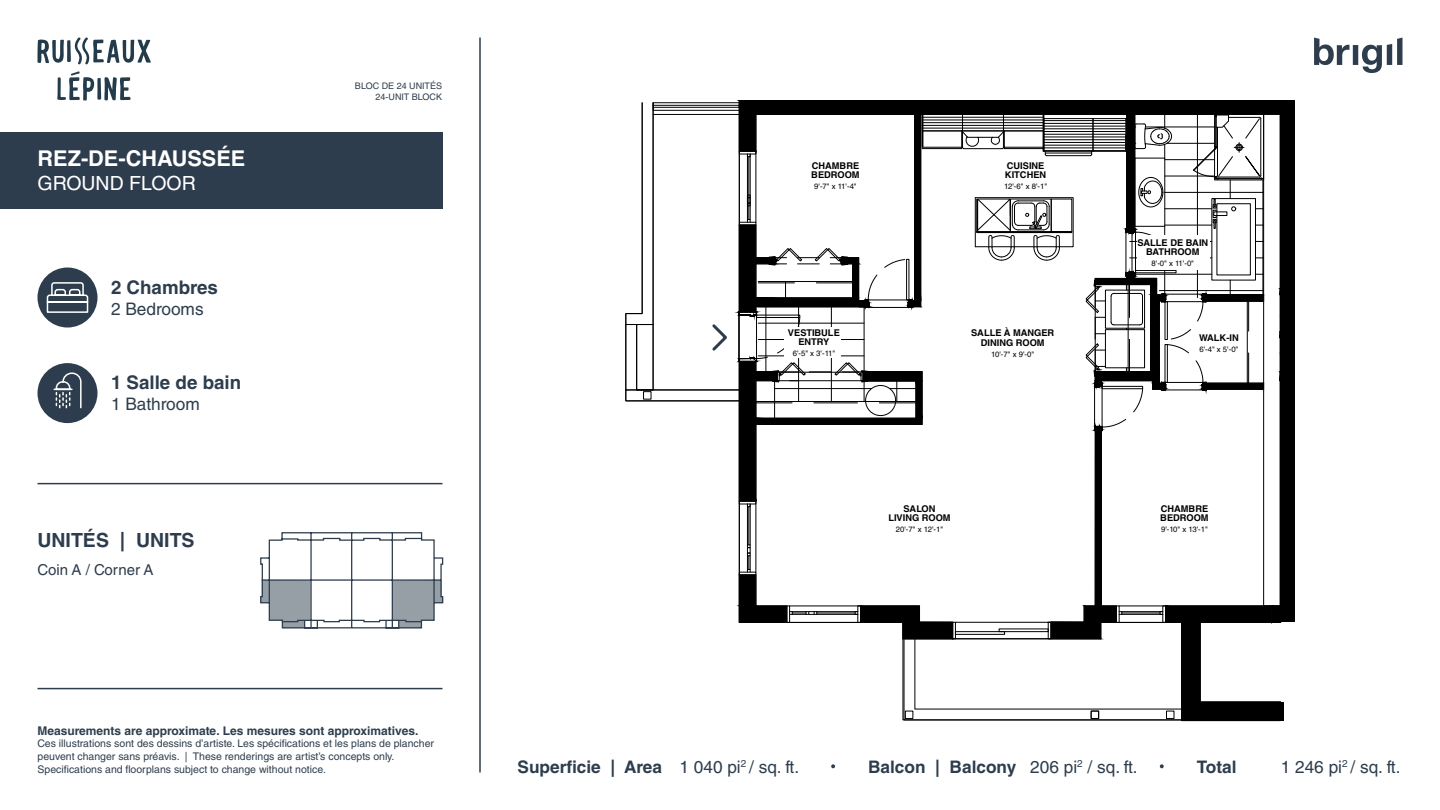
<style>
.page{position:relative;width:1440px;height:810px;background:#fff}
.page>*{position:absolute;margin:0;border:0;box-sizing:border-box;transform-origin:0 0}
.t1{font:700 21.75px "Helvetica LT Std";color:#fff}
.t2{font:700 19.5px "Helvetica LT Std";color:#2d3d4d}
.t3{font:19.5px "Helvetica LT Std";color:#fff}
.t4{font:700 18.75px "Helvetica LT Std";color:#2d3d4d}
.Titre{font:700 17.25px "Helvetica LT Std";color:#2d3d4d}
.Titre-2{font:17.25px "Helvetica LT Std";color:#2d3d4d}
.t5{font:15px "Helvetica LT Std";color:#2d3d4d}
.t6{font:700 12px "Helvetica LT Std";color:#2d3d4d}
.t7{font:10.5px/12.6px "Helvetica LT Std";color:#2d3d4d}
.Titre-3{font:10.05px "Helvetica LT Std";color:#2d3d4d}
.t8{font:700 9.3px/9.3px "Helvetica LT Std";color:#000;text-align:center}
.t9{font:9px "Helvetica LT Std";color:#2d3d4d}
.t10{font:7.73px "Helvetica LT Std";letter-spacing:-.055em;color:#000}
.s1{font-weight:400}
</style>
<div class="page">
<div style="left:0;top:132px;width:442px;height:76px;background:#2d3d4d"></div>
<hr style="left:479px;top:38px;width:2px;height:734px;background:#2d3d4d">
<hr style="left:38px;top:688px;width:404px;height:1px;background:#2d3d4d">
<hr style="left:38px;top:483px;width:404px;height:1px;background:#2d3d4d">
<svg style="left:1314px;top:38px;width:88px;height:35px"></svg>
<div style="left:38px;top:268px;width:60px;height:60px;background:#2d3d4d;border-radius:50%"></div>
<svg style="left:46px;top:282px;width:43px;height:31px"></svg>
<div style="left:38px;top:363px;width:60px;height:60px;background:#2d3d4d;border-radius:50%"></div>
<svg style="left:53px;top:372px;width:29px;height:37px"></svg>
<svg style="left:831px;top:764px;width:4px;height:4px"></svg>
<svg style="left:1160px;top:764px;width:4px;height:4px"></svg>
<svg style="left:38px;top:37px;width:113px;height:27px"></svg>
<svg style="left:57px;top:71px;width:74px;height:30px"></svg>
<svg style="left:712px;top:324px;width:15px;height:27px"></svg>
<svg style="left:260px;top:532px;width:184px;height:97px"></svg>
<div style="left:643px;top:391px;width:8px;height:8px;border:1px solid #000"></div>
<div style="left:626px;top:390px;width:115px;height:11px;border:1px solid #000"></div>
<hr style="left:626px;top:325px;width:1px;height:65px;background:#000">
<div style="left:636px;top:324px;width:17px;height:66px;border:1px solid #000"></div>
<svg style="left:625px;top:102px;width:29px;height:223px"></svg>
<hr style="left:653px;top:105px;width:87px;height:1px;background:#000">
<hr style="left:653px;top:107px;width:87px;height:1px;background:#000">
<div style="left:653px;top:102px;width:87px;height:9px;border:1px solid #000"></div>
<hr style="left:653px;top:114px;width:628px;height:1px;background:#000">
<svg style="left:739px;top:100px;width:542px;height:621px"></svg>
<div style="left:1182px;top:618px;width:18px;height:103px;background:#000"></div>
<div style="left:1199px;top:702px;width:85px;height:19px;background:#000"></div>
<div style="left:744px;top:101px;width:551px;height:13px;background:#000"></div>
<div style="left:1280px;top:101px;width:15px;height:521px;background:#000"></div>
<div style="left:785px;top:328px;width:56px;height:30px;background:#fff"></div>
<div style="left:1137px;top:235px;width:72px;height:34px;background:#fff"></div>
<h1 class="t1" style="left:38px;top:145px;width:209px">REZ-DE-CHAUSSÉE</h1>
<h2 class="t3" style="left:38px;top:172px;width:160px">GROUND FLOOR</h2>
<p class="t4" style="left:111px;top:276px;width:108px">2 Chambres</p>
<p class="Titre-2" style="left:111px;top:299px;width:94px">2 Bedrooms</p>
<h3 class="t4" style="left:111px;top:371px;width:132px">1 Salle de bain</h3>
<h3 class="Titre-2" style="left:111px;top:394px;width:90px">1 Bathroom</h3>
<p class="t2" style="left:38px;top:528px;width:159px">UNITÉS | UNITS</p>
<p class="t5" style="left:38px;top:561px;width:117px">Coin A / Corner A</p>
<p class="t9" style="left:355px;top:81px;width:89px">BLOC DE 24 UNITÉS</p>
<p class="t9" style="left:376px;top:92px;width:68px">24-UNIT BLOCK</p>
<p class="t6" style="left:38px;top:723px;width:382px">Measurements are approximate. Les mesures sont approximatives.</p>
<p class="t7" style="left:38px;top:737px;width:398px">Ces illustrations sont des dessins d’artiste. Les spécifications et les plans de plancher peuvent changer sans préavis. | These renderings are artist’s concepts only.<br>Specifications and floorplans subject to change without notice.</p>
<p class="t8" style="left:811px;top:161px;width:50px;text-align:left">CHAMBRE<br>BEDROOM</p>
<p class="t10" style="left:814px;top:182px;width:44px">9'-7" x 11'-4"</p>
<p class="t8" style="left:788px;top:328px;width:53px">VESTIBULE<br>ENTRY</p>
<p class="t10" style="left:793px;top:349px;width:44px">6'-5" x 3'-11"</p>
<p class="t8" style="left:1005px;top:161px;width:43px;text-align:left">CUISINE<br>KITCHEN</p>
<p class="t10" style="left:1004px;top:182px;width:45px">12'-6" x 8'-1"</p>
<p class="t8" style="left:971px;top:328px;width:85px">SALLE À MANGER<br>DINING ROOM</p>
<p class="t10" style="left:991px;top:349px;width:44px">10'-7" x 9'-0"</p>
<p class="t8" style="left:888px;top:504px;width:64px">SALON<br>LIVING ROOM</p>
<p class="t10" style="left:896px;top:525px;width:49px">20'-7" x 12'-1"</p>
<p class="t8" style="left:1137px;top:237px;width:72px">SALLE DE BAIN<br>BATHROOM</p>
<p class="t10" style="left:1152px;top:259px;width:44px">8'-0" x 11'-0"</p>
<p class="t8" style="left:1199px;top:333px;width:41px">WALK-IN</p>
<p class="t10" style="left:1199px;top:344px;width:41px">6'-4" x 5'-0"</p>
<p class="t8" style="left:1160px;top:504px;width:50px;text-align:left">CHAMBRE<br>BEDROOM</p>
<p class="t10" style="left:1161px;top:525px;width:48px">9'-10" x 13'-1"</p>
<p class="Titre" style="left:518px;top:756px;width:283px">Superficie | Area <span class="s1">1 040 pi</span><sup>2</sup> <span class="s1">/ sq. ft.</span></p>
<p class="Titre-2" style="left:1088px;top:756px;width:52px">/ sq. ft.</p>
<p class="Titre" style="left:868px;top:756px;width:211px">Balcon | Balcony <span class="s1">206 pi</span></p>
<p class="Titre-3" style="left:1077px;top:757px;width:7px">2</p>
<p class="Titre" style="left:1197px;top:756px;width:41px">Total</p>
<p class="Titre-2" style="left:1281px;top:756px;width:121px">1 246 pi<sup>2</sup> / sq. ft.</p>
</div>
